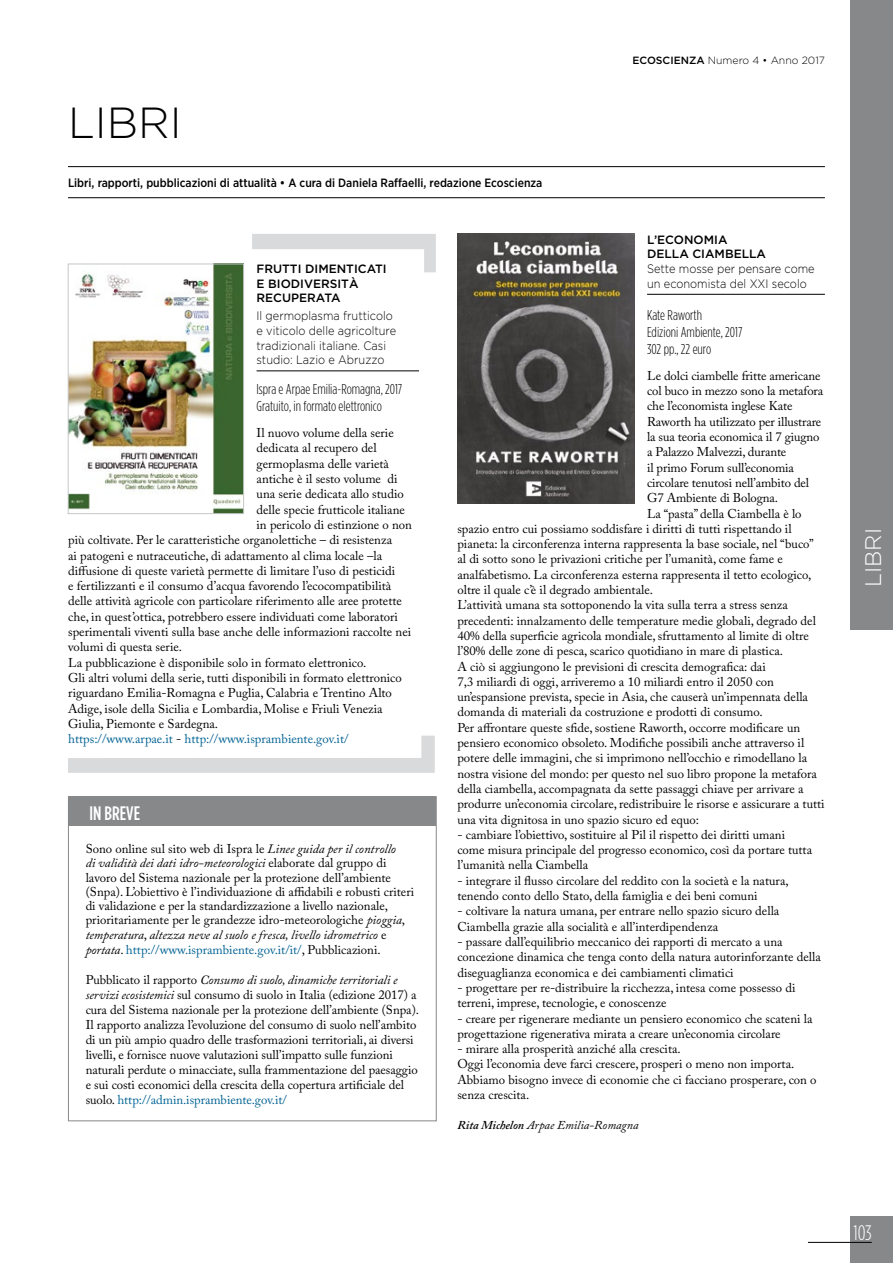
<style>
.page{position:relative;width:893px;height:1263px;background:#fff}
.page>*{position:absolute;margin:0;border:0;box-sizing:border-box;transform-origin:0 0}
.t1{font:300 43.5px "Gotham";color:#000}
.t2{font:300 22.5px "Gotham HTF";color:#fff}
.t3{font:300 condensed 21px "Gotham HTF";color:#fff}
.t4{font:500 19.5px "Gotham Condensed";color:#fff}
.t5{font:300 14.25px/17.1px "Gotham Condensed";color:#000}
.t6{font:12.75px/15.3px "Adobe Caslon Pro";color:#000}
.t7{font:12.75px "Adobe Caslon Pro";color:#006293}
.t8{font:300 12.3px/14.7px "Gotham";color:#000;scale:.9 1}
.t9{font:500 12px "Gotham Narrow";color:#000}
.t10{font:500 12px/14.4px "Gotham";color:#000}
.t11{font:italic 12px "Adobe Caslon Pro";color:#000}
.t12{font:300 10.5px "Gotham HTF";color:#000}
.s1{font-weight:500}
.s2{color:#000}
.s3{font-style:italic}
.s4{color:#006293}
.s5{font-weight:600}
</style>
<div class="page">
<div style="left:850px;top:1216px;width:43px;height:47px;background:#87888a"></div>
<hr style="left:808px;top:1242px;width:64px;height:1px;background:#000">
<div style="left:850px;top:0;width:43px;height:629px;background:#87888a"></div>
<hr style="left:68px;top:197px;width:757px;height:1px;background:#000">
<hr style="left:68px;top:166px;width:757px;height:1px;background:#000">
<svg style="left:252px;top:234px;width:184px;height:38px"></svg>
<svg style="left:68px;top:736px;width:367px;height:37px"></svg>
<div style="left:68px;top:796px;width:368px;height:30px;background:#87888a"></div>
<hr style="left:257px;top:371px;width:162px;height:1px;background:#000">
<div style="left:68px;top:796px;width:368px;height:325px;border:1px solid #87888a"></div>
<hr style="left:647px;top:294px;width:178px;height:1px;background:#000">
<img style="left:457px;top:234px;width:177px;height:269px">
<img style="left:70px;top:266px;width:172px;height:246px">
<div style="left:68px;top:264px;width:176px;height:250px;border:1px solid #c6c7c8"></div>
<h1 class="t1" style="left:68px;top:99px;width:115px">LIBRI</h1>
<p class="t9" style="left:68px;top:176px;width:476px">Libri, rapporti, pubblicazioni di attualità • A cura di Daniela Raffaelli, redazione Ecoscienza</p>
<p class="t12" style="left:632px;top:55px;width:194px"><span class="s1">ECOSCIENZA</span> Numero 4 • Anno 2017</p>
<p class="t10" style="left:257px;top:262px;width:132px">FRUTTI DIMENTICATI<br>E BIODIVERSITÀ<br>RECUPERATA</p>
<p class="t8" style="left:257px;top:308px;width:157px">Il germoplasma frutticolo e viticolo delle agricolture tradizionali italiane. Casi studio: Lazio e Abruzzo</p>
<p class="t5" style="left:257px;top:380px;width:147px">Ispra e Arpae Emilia-Romagna, 2017<br>Gratuito, in formato elettronico</p>
<p class="t6" style="left:257px;top:425px;width:139px">Il nuovo volume della serie</p>
<p class="t6" style="left:257px;top:440px;width:122px">dedicata al recupero del</p>
<p class="t6" style="left:257px;top:456px;width:134px">germoplasma delle varietà</p>
<p class="t6" style="left:257px;top:471px;width:143px">antiche è il sesto volume di</p>
<p class="t6" style="left:257px;top:486px;width:149px">una serie dedicata allo studio</p>
<p class="t6" style="left:257px;top:502px;width:150px">delle specie frutticole italiane</p>
<p class="t6" style="left:257px;top:517px;width:157px">in pericolo di estinzione o non</p>
<p class="t6" style="left:68px;top:532px;width:325px">più coltivate. Per le caratteristiche organolettiche – di resistenza</p>
<p class="t6" style="left:68px;top:547px;width:315px">ai patogeni e nutraceutiche, di adattamento al clima locale –la</p>
<p class="t6" style="left:68px;top:563px;width:328px">diffusione di queste varietà permette di limitare l’uso di pesticidi</p>
<p class="t6" style="left:68px;top:578px;width:325px">e fertilizzanti e il consumo d’acqua favorendo l’ecocompatibilità</p>
<p class="t6" style="left:68px;top:593px;width:335px">delle attività agricole con particolare riferimento alle aree protette</p>
<p class="t6" style="left:68px;top:609px;width:331px">che, in quest’ottica, potrebbero essere individuati come laboratori</p>
<p class="t6" style="left:68px;top:624px;width:344px">sperimentali viventi sulla base anche delle informazioni raccolte nei</p>
<p class="t6" style="left:68px;top:639px;width:115px">volumi di questa serie.</p>
<p class="t6" style="left:68px;top:655px;width:300px">La pubblicazione è disponibile solo in formato elettronico.</p>
<p class="t6" style="left:68px;top:670px;width:335px">Gli altri volumi della serie, tutti disponibili in formato elettronico</p>
<p class="t6" style="left:68px;top:685px;width:325px">riguardano Emilia-Romagna e Puglia, Calabria e Trentino Alto</p>
<p class="t6" style="left:68px;top:700px;width:316px">Adige, isole della Sicilia e Lombardia, Molise e Friuli Venezia</p>
<p class="t6" style="left:68px;top:716px;width:152px">Giulia, Piemonte e Sardegna.</p>
<p class="t7" style="left:68px;top:731px;width:282px">https://www.arpae.it <span class="s2">-</span> http://www.isprambiente.gov.it/</p>
<h3 class="t4" style="left:89px;top:802px;width:52px">IN BREVE</h3>
<p class="t6" style="left:86px;top:841px;width:330px;line-height:14.4px">Sono online sul sito web di Ispra le <span class="s3">Linee guida per il controllo<br>di validità dei dati idro-meteorologici</span> elaborate dal gruppo di lavoro del Sistema nazionale per la protezione dell’ambiente (Snpa). L’obiettivo è l’individuazione di affidabili e robusti criteri di validazione e per la standardizzazione a livello nazionale, prioritariamente per le grandezze idro-meteorologiche <span class="s3">pioggia</span>, <span class="s3">temperatura</span>, <span class="s3">altezza neve al suolo e fresca, livello idrometrico</span> e <span class="s3">portata</span>. <span class="s4">http://www.isprambiente.gov.it/it/</span>, Pubblicazioni.</p>
<p class="t6" style="left:86px;top:972px;width:335px">Pubblicato il rapporto <span class="s3">Consumo di suolo, dinamiche territoriali e servizi ecosistemici</span> sul consumo di suolo in Italia (edizione 2017) a cura del Sistema nazionale per la protezione dell’ambiente (Snpa).<br>Il rapporto analizza l’evoluzione del consumo di suolo nell’ambito di un più ampio quadro delle trasformazioni territoriali, ai diversi livelli, e fornisce nuove valutazioni sull’impatto sulle funzioni naturali perdute o minacciate, sulla frammentazione del paesaggio e sui costi economici della crescita della copertura artificiale del suolo. <span class="s4">http://admin.isprambiente.gov.it/</span></p>
<p class="t10" style="left:647px;top:232px;width:120px">L’ECONOMIA<br>DELLA CIAMBELLA</p>
<p class="t8" style="left:647px;top:261px;width:188px">Sette mosse per pensare come un economista del XXI secolo</p>
<p class="t5" style="left:647px;top:306px;width:97px">Kate Raworth<br>Edizioni Ambiente, 2017<br>302 pp., 22 euro</p>
<p class="t6" style="left:647px;top:368px;width:175px">Le dolci ciambelle fritte americane</p>
<p class="t6" style="left:647px;top:383px;width:178px">col buco in mezzo sono la metafora</p>
<p class="t6" style="left:647px;top:398px;width:147px">che l’economista inglese Kate</p>
<p class="t6" style="left:647px;top:414px;width:176px">Raworth ha utilizzato per illustrare</p>
<p class="t6" style="left:647px;top:429px;width:174px">la sua teoria economica il 7 giugno</p>
<p class="t6" style="left:647px;top:444px;width:141px">a Palazzo Malvezzi, durante</p>
<p class="t6" style="left:647px;top:460px;width:148px">il primo Forum sull’economia</p>
<p class="t6" style="left:647px;top:475px;width:164px">circolare tenutosi nell’ambito del</p>
<p class="t6" style="left:647px;top:490px;width:133px">G7 Ambiente di Bologna.</p>
<p class="t6" style="left:647px;top:505px;width:156px">La “pasta” della Ciambella è lo</p>
<p class="t6" style="left:457px;top:521px;width:336px">spazio entro cui possiamo soddisfare i diritti di tutti rispettando il</p>
<p class="t6" style="left:457px;top:536px;width:358px">pianeta: la circonferenza interna rappresenta la base sociale, nel “buco”</p>
<p class="t6" style="left:457px;top:551px;width:327px">al di sotto sono le privazioni critiche per l’umanità, come fame e</p>
<p class="t6" style="left:457px;top:567px;width:355px">analfabetismo. La circonferenza esterna rappresenta il tetto ecologico,</p>
<p class="t6" style="left:457px;top:582px;width:197px">oltre il quale c’è il degrado ambientale.</p>
<p class="t6" style="left:457px;top:597px;width:332px">L’attività umana sta sottoponendo la vita sulla terra a stress senza</p>
<p class="t6" style="left:457px;top:613px;width:360px">precedenti: innalzamento delle temperature medie globali, degrado del</p>
<p class="t6" style="left:457px;top:628px;width:353px">40% della superficie agricola mondiale, sfruttamento al limite di oltre</p>
<p class="t6" style="left:457px;top:643px;width:327px">l’80% delle zone di pesca, scarico quotidiano in mare di plastica.</p>
<p class="t6" style="left:457px;top:658px;width:310px">A ciò si aggiungono le previsioni di crescita demografica: dai</p>
<p class="t6" style="left:457px;top:674px;width:318px">7,3 miliardi di oggi, arriveremo a 10 miliardi entro il 2050 con</p>
<p class="t6" style="left:457px;top:689px;width:352px">un’espansione prevista, specie in Asia, che causerà un’impennata della</p>
<p class="t6" style="left:457px;top:704px;width:307px">domanda di materiali da costruzione e prodotti di consumo.</p>
<p class="t6" style="left:457px;top:720px;width:344px">Per affrontare queste sfide, sostiene Raworth, occorre modificare un</p>
<p class="t6" style="left:457px;top:735px;width:348px">pensiero economico obsoleto. Modifiche possibili anche attraverso il</p>
<p class="t6" style="left:457px;top:750px;width:351px">potere delle immagini, che si imprimono nell’occhio e rimodellano la</p>
<p class="t6" style="left:457px;top:766px;width:361px">nostra visione del mondo: per questo nel suo libro propone la metafora</p>
<p class="t6" style="left:457px;top:781px;width:348px">della ciambella, accompagnata da sette passaggi chiave per arrivare a</p>
<p class="t6" style="left:457px;top:796px;width:369px">produrre un’economia circolare, redistribuire le risorse e assicurare a tutti</p>
<p class="t6" style="left:457px;top:811px;width:243px">una vita dignitosa in uno spazio sicuro ed equo:</p>
<p class="t6" style="left:457px;top:827px;width:356px">- cambiare l’obiettivo, sostituire al Pil il rispetto dei diritti umani come misura principale del progresso economico, così da portare tutta l’umanità nella Ciambella</p>
<p class="t6" style="left:457px;top:873px;width:333px">- integrare il flusso circolare del reddito con la società e la natura, tenendo conto dello Stato, della famiglia e dei beni comuni</p>
<p class="t6" style="left:457px;top:903px;width:323px">- coltivare la natura umana, per entrare nello spazio sicuro della<br>Ciambella grazie alla socialità e all’interdipendenza</p>
<p class="t6" style="left:457px;top:934px;width:365px">- passare dall’equilibrio meccanico dei rapporti di mercato a una concezione dinamica che tenga conto della natura autorinforzante della diseguaglianza economica e dei cambiamenti climatici</p>
<p class="t6" style="left:457px;top:980px;width:340px">- progettare per re-distribuire la ricchezza, intesa come possesso di terreni, imprese, tecnologie, e conoscenze</p>
<p class="t6" style="left:457px;top:1010px;width:357px">- creare per rigenerare mediante un pensiero economico che scateni la progettazione rigenerativa mirata a creare un’economia circolare</p>
<p class="t6" style="left:457px;top:1041px;width:361px">- mirare alla prosperità anziché alla crescita.<br>Oggi l’economia deve farci crescere, prosperi o meno non importa.<br>Abbiamo bisogno invece di economie che ci facciano prosperare, con o senza crescita.</p>
<p class="t11" style="left:457px;top:1117px;width:183px"><span class="s5">Rita Michelon</span> Arpae Emilia-Romagna</p>
<h2 class="t2" style="left:861px;top:587px;width:60px;rotate:-90deg">LIBRI</h2>
<h3 class="t3" style="left:853px;top:1221px;width:20px">103</h3>
</div>
